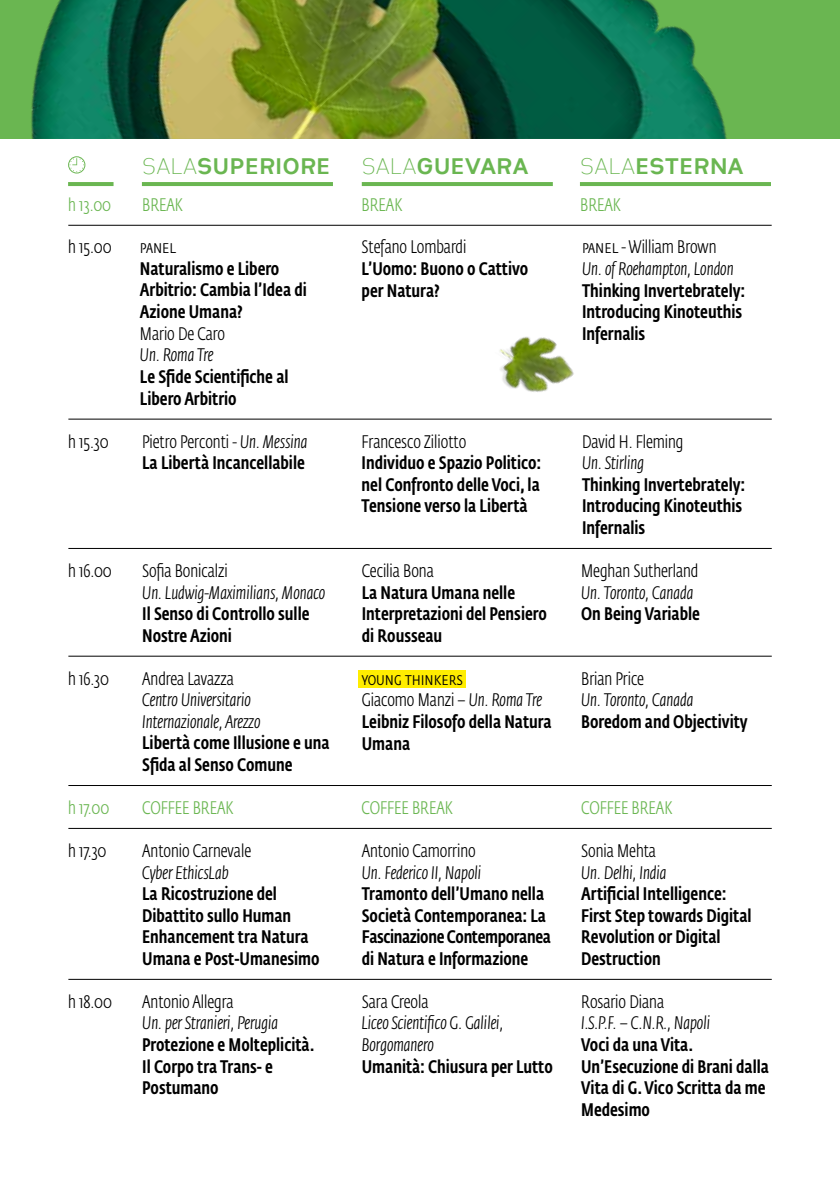
<style>
.page{position:relative;width:840px;height:1191px;background:#fff}
.page>*{position:absolute;margin:0;border:0;box-sizing:border-box;transform-origin:0 0}
.t1{font:24px "Heimat Sans Regular 7";color:#6ab651}
.t2{font:500 18px/21.6px "Fedra Sans Cond Std";color:#000}
.t3{font:italic 300 18px/21.6px "Fedra Sans Cond Std";color:#000}
.t4{font:300 18px "Fedra Sans Cond Std";color:#000}
.t5{font:300 18px "Fedra Sans Cond Std";color:#6ab651}
.s1{font-family:"Heimat Sans Regular 2"}
.s2{font-weight:300}
.s3{font-weight:300;font-style:italic}
</style>
<div class="page">
<div style="left:358px;top:670px;width:108px;height:17px;background:#ffed00"></div>
<hr style="left:142px;top:182px;width:191px;height:4px;background:#6ab651">
<hr style="left:68px;top:182px;width:45px;height:4px;background:#6ab651">
<hr style="left:361px;top:182px;width:191px;height:4px;background:#6ab651">
<hr style="left:579px;top:182px;width:191px;height:4px;background:#6ab651">
<hr style="left:68px;top:225px;width:703px;height:1px;background:#000">
<hr style="left:68px;top:419px;width:703px;height:1px;background:#000">
<hr style="left:68px;top:548px;width:703px;height:1px;background:#000">
<hr style="left:68px;top:656px;width:703px;height:1px;background:#000">
<hr style="left:68px;top:828px;width:703px;height:1px;background:#000">
<hr style="left:68px;top:979px;width:703px;height:1px;background:#000">
<hr style="left:68px;top:785px;width:703px;height:1px;background:#000">
<svg style="left:68px;top:156px;width:17px;height:17px"></svg>
<img style="left:0;top:0;width:839px;height:139px">
<img style="left:478px;top:336px;width:109px;height:84px">
<h1 class="t1" style="left:142px;top:150px;width:190px"><span class="s1">SALA</span>SUPERIORE</h1>
<h1 class="t1" style="left:361px;top:150px;width:169px"><span class="s1">SALA</span>GUEVARA</h1>
<h1 class="t1" style="left:579px;top:150px;width:165px"><span class="s1">SALA</span>ESTERNA</h1>
<p class="t5" style="left:68px;top:194px;width:45px">h 13.00</p>
<p class="t5" style="left:142px;top:194px;width:42px">BREAK</p>
<p class="t5" style="left:361px;top:194px;width:42px">BREAK</p>
<p class="t5" style="left:580px;top:194px;width:42px">BREAK</p>
<p class="t4" style="left:68px;top:236px;width:45px">h 15.00</p>
<p class="t4" style="left:68px;top:431px;width:42px">h 15.30</p>
<p class="t4" style="left:140px;top:236px;width:38px">Panel</p>
<p class="t2" style="left:140px;top:258px;width:168px">Naturalismo e Libero<br>Arbitrio: Cambia l’Idea di<br>Azione Umana?</p>
<p class="t4" style="left:140px;top:323px;width:86px">Mario De Caro</p>
<p class="t3" style="left:140px;top:344px;width:75px">Un. Roma Tre</p>
<p class="t2" style="left:140px;top:366px;width:150px">Le Sfide Scientifiche al<br>Libero Arbitrio</p>
<p class="t2" style="left:142px;top:431px;width:167px"><span class="s2">Pietro Perconti -</span> <span class="s3">Un. Messina<br></span>La Libertà Incancellabile</p>
<p class="t4" style="left:361px;top:236px;width:106px">Stefano Lombardi</p>
<p class="t2" style="left:361px;top:258px;width:168px">L’Uomo: Buono o Cattivo per Natura?</p>
<p class="t4" style="left:361px;top:431px;width:106px">Francesco Ziliotto</p>
<p class="t2" style="left:361px;top:452px;width:181px;text-align:justify">Individuo e Spazio Politico: nel Confronto delle Voci, la Tensione verso la Libertà</p>
<p class="t4" style="left:581px;top:236px;width:136px">Panel - William Brown</p>
<p class="t3" style="left:581px;top:258px;width:153px">Un. of Roehampton, London</p>
<p class="t2" style="left:581px;top:280px;width:164px">Thinking Invertebrately:<br>Introducing Kinoteuthis<br>Infernalis</p>
<p class="t4" style="left:581px;top:431px;width:103px">David H. Fleming</p>
<p class="t3" style="left:581px;top:452px;width:63px">Un. Stirling</p>
<p class="t2" style="left:581px;top:474px;width:164px">Thinking Invertebrately:<br>Introducing Kinoteuthis<br>Infernalis</p>
<p class="t4" style="left:68px;top:560px;width:45px">h 16.00</p>
<p class="t4" style="left:68px;top:668px;width:42px">h 16.30</p>
<p class="t4" style="left:142px;top:560px;width:87px">Sofia Bonicalzi</p>
<p class="t3" style="left:142px;top:582px;width:184px">Un. Ludwig-Maximilians, Monaco</p>
<p class="t2" style="left:142px;top:603px;width:169px">Il Senso di Controllo sulle<br>Nostre Azioni</p>
<p class="t4" style="left:142px;top:667px;width:93px">Andrea Lavazza</p>
<p class="t3" style="left:142px;top:689px;width:120px">Centro Universitario<br>Internazionale, Arezzo</p>
<p class="t2" style="left:142px;top:732px;width:189px">Libertà come Illusione e una<br>Sfida al Senso Comune</p>
<p class="t4" style="left:361px;top:560px;width:73px">Cecilia Bona</p>
<p class="t2" style="left:361px;top:582px;width:186px">La Natura Umana nelle<br>Interpretazioni del Pensiero di Rousseau</p>
<p class="t2" style="left:361px;top:668px;width:191px"><span class="s2">Young Thinkers<br>Giacomo Manzi –</span> <span class="s3">Un. Roma Tre<br></span>Leibniz Filosofo della Natura<br>Umana</p>
<p class="t4" style="left:581px;top:560px;width:119px">Meghan Sutherland</p>
<p class="t3" style="left:581px;top:582px;width:114px">Un. Toronto, Canada</p>
<p class="t2" style="left:581px;top:603px;width:120px">On Being Variable</p>
<p class="t4" style="left:581px;top:668px;width:64px">Brian Price</p>
<p class="t3" style="left:581px;top:689px;width:114px">Un. Toronto, Canada</p>
<p class="t2" style="left:581px;top:711px;width:168px">Boredom and Objectivity</p>
<p class="t5" style="left:68px;top:797px;width:43px">h 17.00</p>
<p class="t5" style="left:142px;top:797px;width:92px">COFFEE BREAK</p>
<p class="t5" style="left:361px;top:797px;width:92px">COFFEE BREAK</p>
<p class="t5" style="left:581px;top:797px;width:92px">COFFEE BREAK</p>
<p class="t4" style="left:68px;top:840px;width:40px">h 17.30</p>
<p class="t4" style="left:68px;top:991px;width:45px">h 18.00</p>
<p class="t4" style="left:142px;top:840px;width:110px">Antonio Carnevale</p>
<p class="t3" style="left:142px;top:861px;width:88px">Cyber EthicsLab</p>
<p class="t2" style="left:142px;top:883px;width:179px">La Ricostruzione del<br>Dibattito sullo Human<br>Enhancement tra Natura<br>Umana e Post-Umanesimo</p>
<p class="t4" style="left:142px;top:991px;width:93px">Antonio Allegra</p>
<p class="t3" style="left:142px;top:1012px;width:137px">Un. per Stranieri, Perugia</p>
<p class="t2" style="left:142px;top:1034px;width:174px">Protezione e Molteplicità.<br>Il Corpo tra Trans- e<br>Postumano</p>
<p class="t4" style="left:361px;top:840px;width:115px">Antonio Camorrino</p>
<p class="t3" style="left:361px;top:861px;width:121px">Un. Federico II, Napoli</p>
<p class="t2" style="left:361px;top:883px;width:190px">Tramonto dell’Umano nella<br>Società Contemporanea: La<br>Fascinazione Contemporanea di Natura e Informazione</p>
<p class="t4" style="left:361px;top:991px;width:68px">Sara Creola</p>
<p class="t3" style="left:361px;top:1012px;width:143px">Liceo Scientifico G. Galilei,<br>Borgomanero</p>
<p class="t2" style="left:361px;top:1055px;width:192px">Umanità: Chiusura per Lutto</p>
<p class="t4" style="left:581px;top:840px;width:76px">Sonia Mehta</p>
<p class="t3" style="left:581px;top:861px;width:87px">Un. Delhi, India</p>
<p class="t2" style="left:581px;top:883px;width:172px">Artificial Intelligence:<br>First Step towards Digital<br>Revolution or Digital<br>Destruction</p>
<p class="t4" style="left:581px;top:991px;width:84px">Rosario Diana</p>
<p class="t3" style="left:581px;top:1012px;width:130px">I.S.P.F. – C.N.R., Napoli</p>
<p class="t2" style="left:581px;top:1034px;width:189px">Voci da una Vita.<br>Un’Esecuzione di Brani dalla<br>Vita di G. Vico Scritta da me<br>Medesimo</p>
</div>
